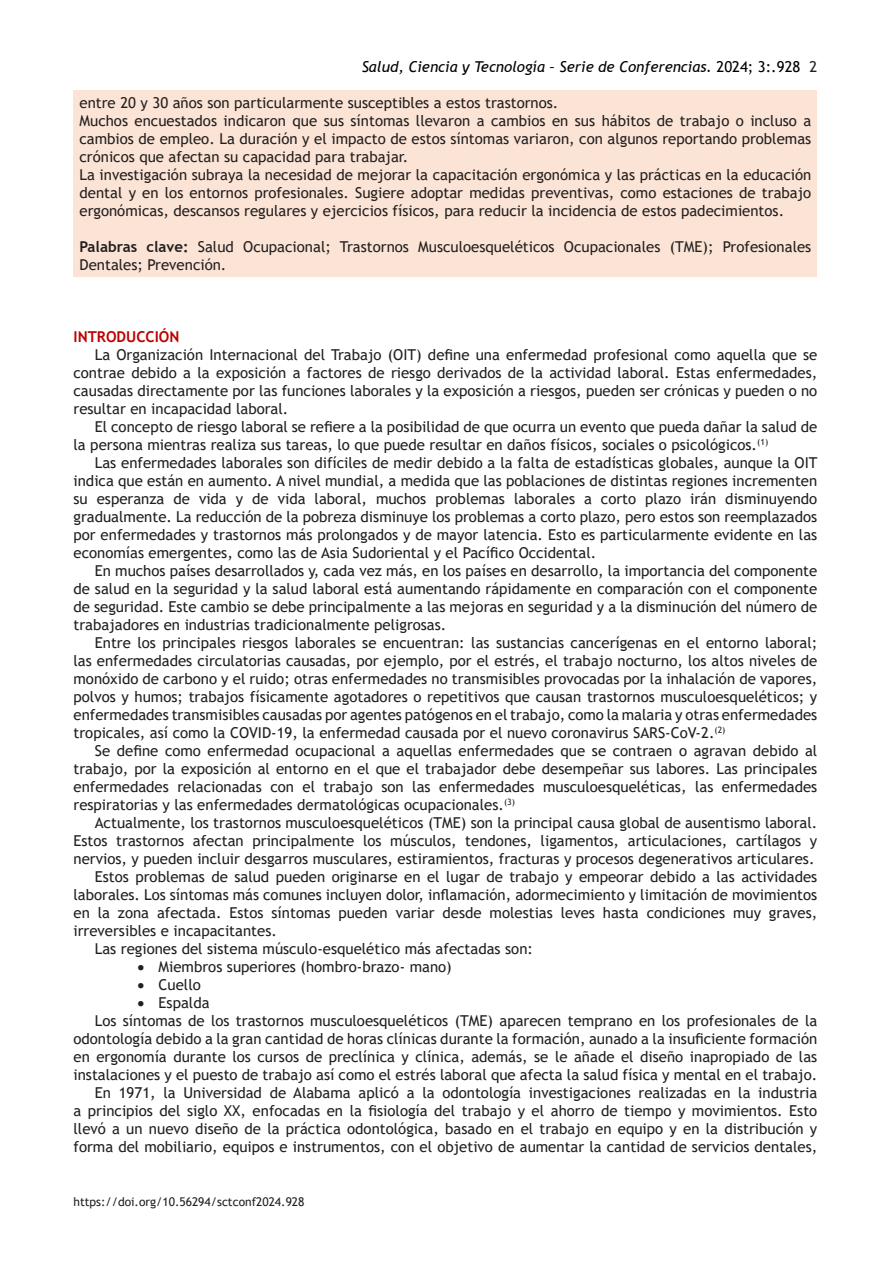
<style>
.page{position:relative;width:893px;height:1263px;background:#fff}
.page>*{position:absolute;margin:0;border:0;box-sizing:border-box;transform-origin:0 0}
.t1{font:15px/18px "Trebuchet MS";color:#231f20;text-align:justify}
.t2{font:italic 15px "Trebuchet MS";color:#000}
.t3{font:700 15px "Trebuchet MS";color:#be0000}
.t4{font:12px "Trebuchet MS";color:#231f20}
.s1{font-style:normal}
.s2{font-style:normal;color:#231f20}
.s3{font-weight:700}
</style>
<div class="page">
<div style="left:74px;top:90px;width:743px;height:186px;background:#fbe4d5"></div>
<p class="t2" style="left:362px;top:58px;width:457px">Salud, Ciencia y Tecnología – Serie de Conferencias. <span class="s1">2024; 3:.928</span> <span class="s2">2</span></p>
<p class="t1" style="left:80px;top:94px;width:480px">entre 20 y 30 años son particularmente susceptibles a estos trastornos.</p>
<p class="t1" style="left:80px;top:112px;width:733px">Muchos encuestados indicaron que sus síntomas llevaron a cambios en sus hábitos de trabajo o incluso a cambios de empleo. La duración y el impacto de estos síntomas variaron, con algunos reportando problemas crónicos que afectan su capacidad para trabajar.</p>
<p class="t1" style="left:80px;top:166px;width:733px">La investigación subraya la necesidad de mejorar la capacitación ergonómica y las prácticas en la educación dental y en los entornos profesionales. Sugiere adoptar medidas preventivas, como estaciones de trabajo ergonómicas, descansos regulares y ejercicios físicos, para reducir la incidencia de estos padecimientos.</p>
<p class="t1" style="left:80px;top:238px;width:733px"><span class="s3">Palabras clave:</span> Salud Ocupacional; Trastornos Musculoesqueléticos Ocupacionales (TME); Profesionales<br>Dentales; Prevención.</p>
<p class="t3" style="left:74px;top:327px;width:107px">INTRODUCCIÓN</p>
<p class="t1" style="left:74px;top:346px;width:745px;text-indent:21px">La Organización Internacional del Trabajo (OIT) define una enfermedad profesional como aquella que se contrae debido a la exposición a factores de riesgo derivados de la actividad laboral. Estas enfermedades, causadas directamente por las funciones laborales y la exposición a riesgos, pueden ser crónicas y pueden o no resultar en incapacidad laboral.</p>
<p class="t1" style="left:74px;top:418px;width:745px;text-indent:21px">El concepto de riesgo laboral se refiere a la posibilidad de que ocurra un evento que pueda dañar la salud de la persona mientras realiza sus tareas, lo que puede resultar en daños físicos, sociales o psicológicos.<sup>(1)</sup></p>
<p class="t1" style="left:74px;top:454px;width:746px;text-indent:21px">Las enfermedades laborales son difíciles de medir debido a la falta de estadísticas globales, aunque la OIT indica que están en aumento. A nivel mundial, a medida que las poblaciones de distintas regiones incrementen su esperanza de vida y de vida laboral, muchos problemas laborales a corto plazo irán disminuyendo gradualmente. La reducción de la pobreza disminuye los problemas a corto plazo, pero estos son reemplazados por enfermedades y trastornos más prolongados y de mayor latencia. Esto es particularmente evidente en las economías emergentes, como las de Asia Sudoriental y el Pacífico Occidental.</p>
<p class="t1" style="left:74px;top:562px;width:745px;text-indent:21px">En muchos países desarrollados y, cada vez más, en los países en desarrollo, la importancia del componente de salud en la seguridad y la salud laboral está aumentando rápidamente en comparación con el componente de seguridad. Este cambio se debe principalmente a las mejoras en seguridad y a la disminución del número de trabajadores en industrias tradicionalmente peligrosas.</p>
<p class="t1" style="left:74px;top:634px;width:745px;text-indent:21px">Entre los principales riesgos laborales se encuentran: las sustancias cancerígenas en el entorno laboral; las enfermedades circulatorias causadas, por ejemplo, por el estrés, el trabajo nocturno, los altos niveles de monóxido de carbono y el ruido; otras enfermedades no transmisibles provocadas por la inhalación de vapores, polvos y humos; trabajos físicamente agotadores o repetitivos que causan trastornos musculoesqueléticos; y enfermedades transmisibles causadas por agentes patógenos en el trabajo, como la malaria y otras enfermedades tropicales, así como la COVID-19, la enfermedad causada por el nuevo coronavirus SARS-CoV-2.<sup>(2)</sup></p>
<p class="t1" style="left:74px;top:742px;width:745px;text-indent:21px">Se define como enfermedad ocupacional a aquellas enfermedades que se contraen o agravan debido al trabajo, por la exposición al entorno en el que el trabajador debe desempeñar sus labores. Las principales enfermedades relacionadas con el trabajo son las enfermedades musculoesqueléticas, las enfermedades respiratorias y las enfermedades dermatológicas ocupacionales.<sup>(3)</sup></p>
<p class="t1" style="left:74px;top:814px;width:745px;text-indent:21px">Actualmente, los trastornos musculoesqueléticos (TME) son la principal causa global de ausentismo laboral.<br>Estos trastornos afectan principalmente los músculos, tendones, ligamentos, articulaciones, cartílagos y nervios, y pueden incluir desgarros musculares, estiramientos, fracturas y procesos degenerativos articulares.</p>
<p class="t1" style="left:74px;top:868px;width:745px;text-indent:21px">Estos problemas de salud pueden originarse en el lugar de trabajo y empeorar debido a las actividades laborales. Los síntomas más comunes incluyen dolor, inflamación, adormecimiento y limitación de movimientos en la zona afectada. Estos síntomas pueden variar desde molestias leves hasta condiciones muy graves, irreversibles e incapacitantes.</p>
<p class="t1" style="left:95px;top:940px;width:440px">Las regiones del sistema músculo-esquelético más afectadas son:</p>
<p class="t1" style="left:137px;top:958px;width:316px">• Miembros superiores (hombro-brazo- mano)</p>
<p class="t1" style="left:137px;top:976px;width:65px">• Cuello</p>
<p class="t1" style="left:137px;top:994px;width:74px">• Espalda</p>
<p class="t1" style="left:74px;top:1012px;width:745px;text-indent:21px">Los síntomas de los trastornos musculoesqueléticos (TME) aparecen temprano en los profesionales de la odontología debido a la gran cantidad de horas clínicas durante la formación, aunado a la insuficiente formación en ergonomía durante los cursos de preclínica y clínica, además, se le añade el diseño inapropiado de las instalaciones y el puesto de trabajo así como el estrés laboral que afecta la salud física y mental en el trabajo.</p>
<p class="t1" style="left:74px;top:1084px;width:745px;text-indent:21px">En 1971, la Universidad de Alabama aplicó a la odontología investigaciones realizadas en la industria a principios del siglo XX, enfocadas en la fisiología del trabajo y el ahorro de tiempo y movimientos. Esto llevó a un nuevo diseño de la práctica odontológica, basado en el trabajo en equipo y en la distribución y forma del mobiliario, equipos e instrumentos, con el objetivo de aumentar la cantidad de servicios dentales,</p>
<p class="t4" style="left:74px;top:1194px;width:233px">https://doi.org/10.56294/sctconf2024.928</p>
</div>
